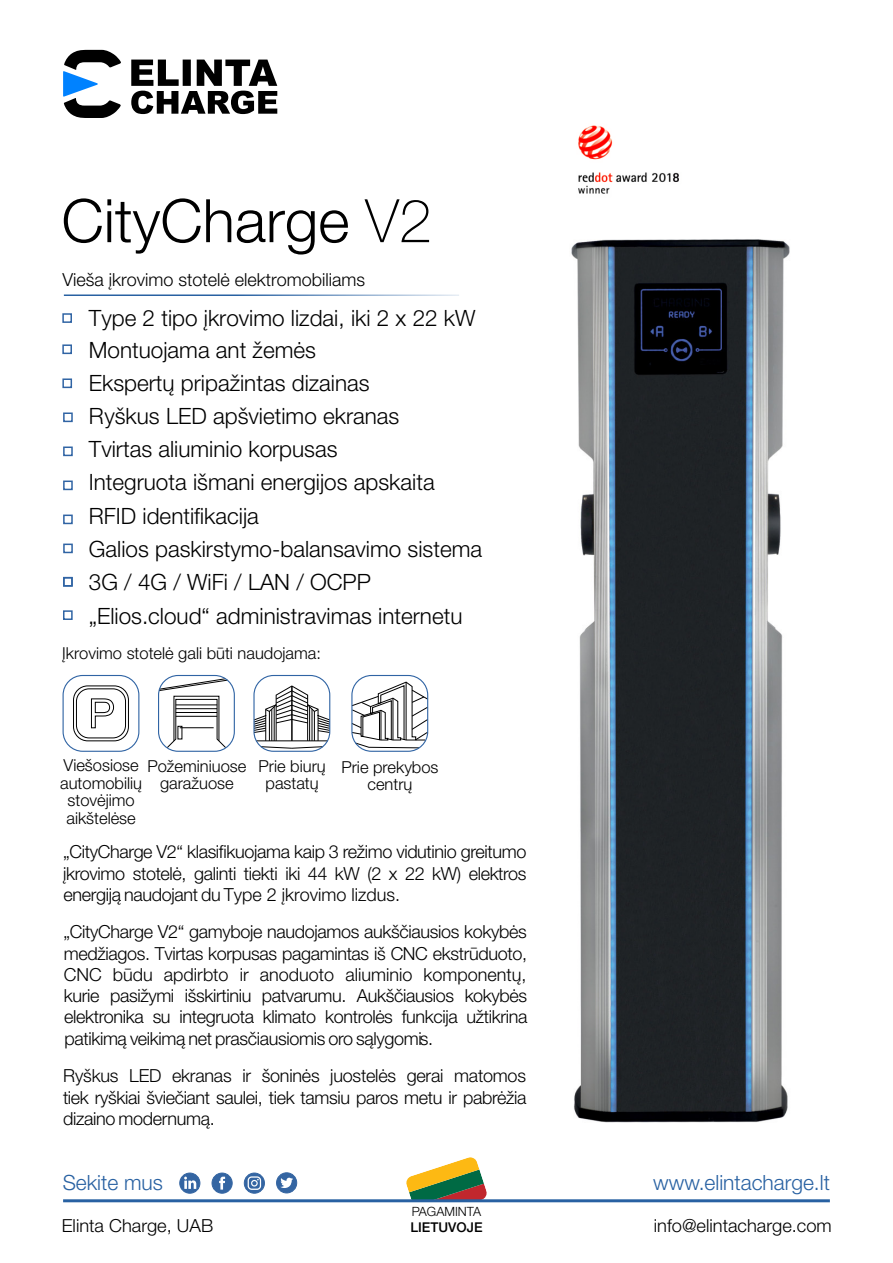
<style>
.page{position:relative;width:893px;height:1263px;background:#fff}
.page>*{position:absolute;margin:0;border:0;box-sizing:border-box;transform-origin:0 0}
.t1{font:300 60px "Helvetica Neue LT Pro";color:#000}
.t2{font:300 22.5px/33.2px "Helvetica Neue LT Pro";color:#000}
.t3{font:300 21px "Helvetica Neue LT Pro";color:#2861a2}
.t4{font:300 18px/21.3px "Helvetica Neue LT Pro";letter-spacing:-.02em;color:#000;text-align:justify}
.t5{font:300 18px "Helvetica Neue LT Pro";color:#000}
.t6{font:300 16.5px/17.5px "Helvetica Neue LT Pro";color:#000;text-align:center}
.t7{font:500 13.5px "Helvetica Neue";color:#000}
.t8{font:300 12.75px "Helvetica Neue";color:#000}
.s1{font-weight:100}
</style>
<div class="page">
<svg style="left:406px;top:1157px;width:81px;height:42px"></svg>
<hr style="left:64px;top:294px;width:395px;height:2px;background:#2861a2">
<img style="left:578px;top:125px;width:101px;height:69px">
<div style="left:63px;top:675px;width:76px;height:77px;border:1px solid #3064a4;border-radius:20px"></div>
<svg style="left:91px;top:698px;width:23px;height:30px"></svg>
<div style="left:76px;top:688px;width:50px;height:50px;border:1px solid #000;border-radius:13px"></div>
<div style="left:73px;top:685px;width:56px;height:56px;border:1px solid #000;border-radius:14px"></div>
<svg style="left:167px;top:699px;width:59px;height:49px"></svg>
<hr style="left:176px;top:705px;width:41px;height:1px;background:#000">
<hr style="left:176px;top:708px;width:41px;height:1px;background:#000">
<hr style="left:176px;top:712px;width:41px;height:1px;background:#000">
<hr style="left:176px;top:716px;width:41px;height:1px;background:#000">
<hr style="left:180px;top:727px;width:34px;height:1px;background:#000">
<svg style="left:159px;top:678px;width:69px;height:13px"></svg>
<div style="left:158px;top:675px;width:77px;height:77px;border:1px solid #3064a4;border-radius:20px"></div>
<svg style="left:255px;top:685px;width:76px;height:63px"></svg>
<div style="left:253px;top:675px;width:77px;height:77px;border:1px solid #3064a4;border-radius:20px"></div>
<svg style="left:353px;top:681px;width:76px;height:67px"></svg>
<div style="left:351px;top:675px;width:77px;height:77px;border:1px solid #3064a4;border-radius:20px"></div>
<div style="left:62px;top:344px;width:10px;height:10px;border:2px solid #3064a4"></div>
<div style="left:62px;top:313px;width:10px;height:10px;border:2px solid #3064a4"></div>
<div style="left:62px;top:378px;width:10px;height:10px;border:2px solid #3064a4"></div>
<div style="left:63px;top:412px;width:10px;height:10px;border:2px solid #3064a4"></div>
<div style="left:63px;top:446px;width:10px;height:10px;border:2px solid #3064a4"></div>
<div style="left:63px;top:480px;width:10px;height:10px;border:2px solid #3064a4"></div>
<div style="left:63px;top:514px;width:10px;height:10px;border:2px solid #3064a4"></div>
<div style="left:63px;top:544px;width:10px;height:9px;border:2px solid #3064a4"></div>
<hr style="left:63px;top:1199px;width:767px;height:3px;background:#2861a2">
<div style="left:244px;top:1173px;width:20px;height:20px;background:linear-gradient(to right,#3667a3,#3666a2);border-radius:50%"></div>
<div style="left:244px;top:1173px;width:21px;height:20px;border:1px solid #3465a2;border-radius:50%"></div>
<svg style="left:248px;top:1176px;width:13px;height:14px"></svg>
<div style="left:277px;top:1173px;width:20px;height:20px;background:#3465a2;border-radius:50%"></div>
<div style="left:276px;top:1172px;width:21px;height:21px;border:1px solid #3465a2;border-radius:50%"></div>
<svg style="left:280px;top:1178px;width:13px;height:10px"></svg>
<div style="left:212px;top:1173px;width:20px;height:20px;background:#3465a2;border-radius:50%"></div>
<div style="left:212px;top:1173px;width:21px;height:20px;border:1px solid #3465a2;border-radius:50%"></div>
<svg style="left:219px;top:1177px;width:7px;height:12px"></svg>
<div style="left:180px;top:1173px;width:20px;height:20px;background:#3465a2;border-radius:50%"></div>
<div style="left:179px;top:1173px;width:21px;height:20px;border:1px solid #3465a2;border-radius:50%"></div>
<svg style="left:184px;top:1176px;width:12px;height:13px"></svg>
<svg style="left:63px;top:50px;width:58px;height:68px"></svg>
<svg style="left:131px;top:60px;width:146px;height:54px"></svg>
<img style="left:571px;top:239px;width:219px;height:884px">
<div style="left:63px;top:577px;width:10px;height:10px;border:2px solid #3064a4"></div>
<div style="left:63px;top:610px;width:10px;height:10px;border:2px solid #3064a4"></div>
<h1 class="t1" style="left:61px;top:184px;width:372px">CityCharge <span class="s1">V2</span></h1>
<p class="t5" style="left:62px;top:269px;width:304px">Vieša įkrovimo stotelė elektromobiliams</p>
<p class="t2" style="left:89px;top:301px;width:388px">Type 2 tipo įkrovimo lizdai, iki 2 x 22 kW</p>
<p class="t2" style="left:89px;top:332px;width:395px">Montuojama ant žemės<br>Ekspertų pripažintas dizainas<br>Ryškus LED apšvietimo ekranas<br>Tvirtas aliuminio korpusas<br>Integruota išmani energijos apskaita<br>RFID identifikacija<br>Galios paskirstymo-balansavimo sistema<br>3G / 4G / WiFi / LAN / OCPP</p>
<p class="t2" style="left:89px;top:598px;width:375px">„Elios.cloud“ administravimas internetu</p>
<p class="t6" style="left:62px;top:644px;width:260px">Įkrovimo stotelė gali būti naudojama:</p>
<p class="t6" style="left:60px;top:756px;width:83px">Viešosiose automobilių stovėjimo aikštelėse</p>
<p class="t6" style="left:147px;top:757px;width:101px">Požeminiuose garažuose</p>
<p class="t6" style="left:258px;top:757px;width:69px">Prie biurų pastatų</p>
<p class="t6" style="left:341px;top:758px;width:99px">Prie prekybos centrų</p>
<p class="t4" style="left:63px;top:841px;width:465px">„CityCharge V2“ klasifikuojama kaip 3 režimo vidutinio greitumo įkrovimo stotelė, galinti tiekti iki 44 kW (2 x 22 kW) elektros energiją naudojant du Type 2 įkrovimo lizdus.</p>
<p class="t4" style="left:64px;top:921px;width:465px">„CityCharge V2“ gamyboje naudojamos aukščiausios kokybės medžiagos. Tvirtas korpusas pagamintas iš CNC ekstrūduoto, CNC būdu apdirbto ir anoduoto aliuminio komponentų, kurie pasižymi išskirtiniu patvarumu. Aukščiausios kokybės elektronika su integruota klimato kontrolės funkcija užtikrina patikimą veikimą net prasčiausiomis oro sąlygomis.</p>
<p class="t4" style="left:63px;top:1065px;width:465px">Ryškus LED ekranas ir šoninės juostelės gerai matomos tiek ryškiai šviečiant saulei, tiek tamsiu paros metu ir pabrėžia dizaino modernumą.</p>
<p class="t3" style="left:63px;top:1169px;width:102px">Sekite mus</p>
<p class="t3" style="left:653px;top:1169px;width:178px">www.elintacharge.lt</p>
<p class="t5" style="left:62px;top:1214px;width:153px">Elinta Charge, UAB</p>
<p class="t8" style="left:412px;top:1203px;width:71px">PAGAMINTA</p>
<p class="t7" style="left:410px;top:1219px;width:74px">LIETUVOJE</p>
<p class="t5" style="left:654px;top:1214px;width:179px">info@elintacharge.com</p>
</div>
